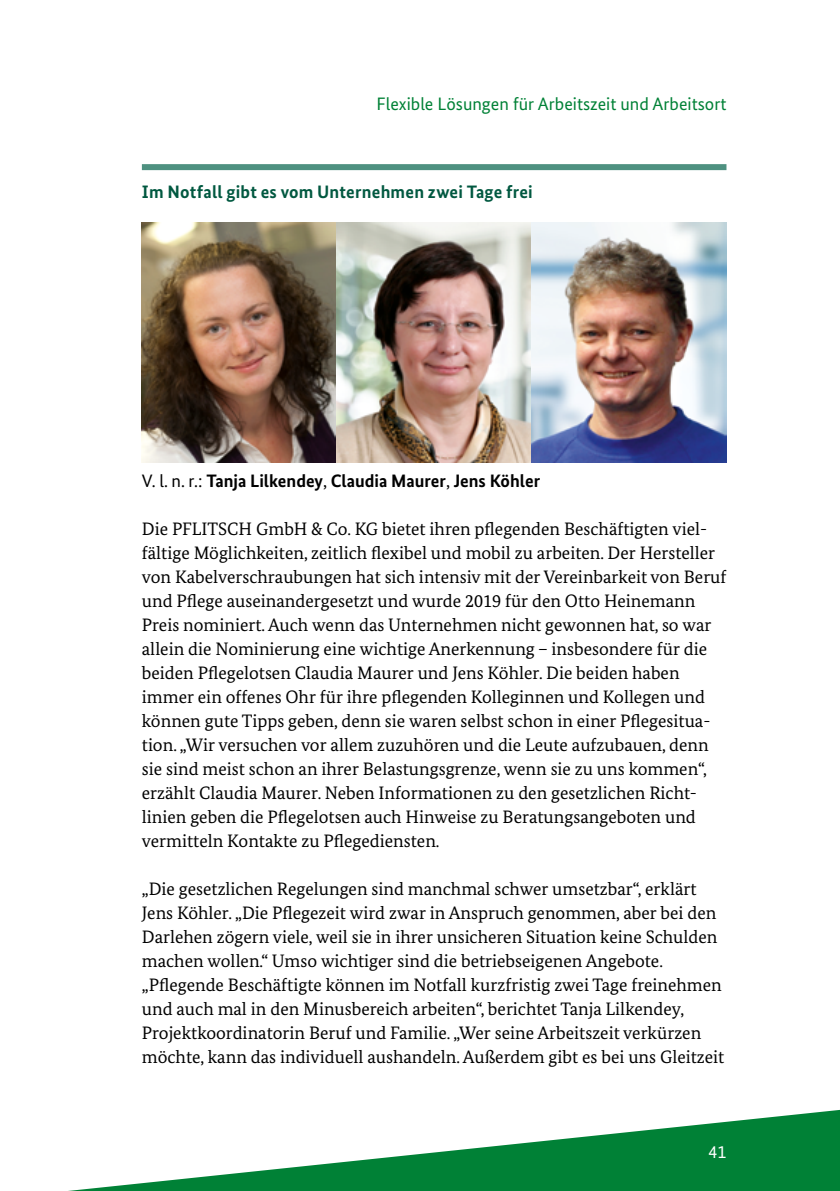
<style>
.page{position:relative;width:840px;height:1191px;background:#fff}
.page>*{position:absolute;margin:0;border:0;box-sizing:border-box;transform-origin:0 0}
.D-01_1-P-Fließtext{font:18px/24px "Bundes Serif";color:#000}
.E-02_2-P-Tipp_FT_sc{font:700 18px "Bundes Sans";color:#000}
.t1{font:18px "Bundes Sans";color:#008136}
.C-04-H4-HL_4_Balken{font:700 18px "Bundes Sans";letter-spacing:.01em;color:#005840}
.t2{font:18px "Bundes Sans";color:#fff}
.s1{font-weight:400}
</style>
<div class="page">
<svg style="left:68px;top:1110px;width:771px;height:81px"></svg>
<div style="left:142px;top:164px;width:584px;height:6px;background:#4e9180"></div>
<img style="left:142px;top:222px;width:584px;height:240px">
<p class="t1" style="left:376px;top:93px;width:351px">Flexible Lösungen für Arbeitszeit und Arbeitsort</p>
<h4 class="C-04-H4-HL_4_Balken" style="left:142px;top:181px;width:392px">Im Notfall gibt es vom Unternehmen zwei Tage frei</h4>
<p class="E-02_2-P-Tipp_FT_sc" style="left:142px;top:469px;width:399px"><span class="s1">V. l. n. r.:</span> Tanja Lilkendey<span class="s1">,</span> Claudia Maurer<span class="s1">,</span> Jens Köhler</p>
<p class="D-01_1-P-Fließtext" style="left:142px;top:516px;width:585px">Die PFLITSCH GmbH &amp; Co. KG bietet ihren pflegenden Beschäftigten viel&shy;fältige Möglichkeiten, zeitlich flexibel und mobil zu arbeiten. Der Hersteller von Kabelverschraubungen hat sich intensiv mit der Vereinbarkeit von Beruf und Pflege auseinandergesetzt und wurde 2019 für den Otto Heinemann Preis nominiert. Auch wenn das Unternehmen nicht gewonnen hat, so war allein die Nominierung eine wichtige Anerkennung – insbesondere für die beiden Pflegelotsen Claudia Maurer und Jens Köhler. Die beiden haben immer ein offenes Ohr für ihre pflegenden Kolleginnen und Kollegen und können gute Tipps geben, denn sie waren selbst schon in einer Pflegesitua&shy;tion. „Wir versuchen vor allem zuzuhören und die Leute aufzubauen, denn sie sind meist schon an ihrer Belastungsgrenze, wenn sie zu uns kommen“, erzählt Claudia Maurer. Neben Informationen zu den gesetzlichen Richt&shy;linien geben die Pflegelotsen auch Hinweise zu Beratungsangeboten und vermitteln Kontakte zu Pflegediensten.</p>
<p class="D-01_1-P-Fließtext" style="left:142px;top:876px;width:583px">„Die gesetzlichen Regelungen sind manchmal schwer umsetzbar“, erklärt Jens Köhler. „Die Pflegezeit wird zwar in Anspruch genommen, aber bei den Darlehen zögern viele, weil sie in ihrer unsicheren Situation keine Schulden machen wollen.“ Umso wichtiger sind die betriebseigenen Angebote. „Pflegende Beschäftigte können im Notfall kurzfristig zwei Tage freinehmen und auch mal in den Minusbereich arbeiten“, berichtet Tanja Lilkendey, Projektkoordinatorin Beruf und Familie. „Wer seine Arbeitszeit verkürzen möchte, kann das individuell aushandeln. Außerdem gibt es bei uns Gleitzeit</p>
<p class="t2" style="left:708px;top:1141px;width:19px">41</p>
</div>
